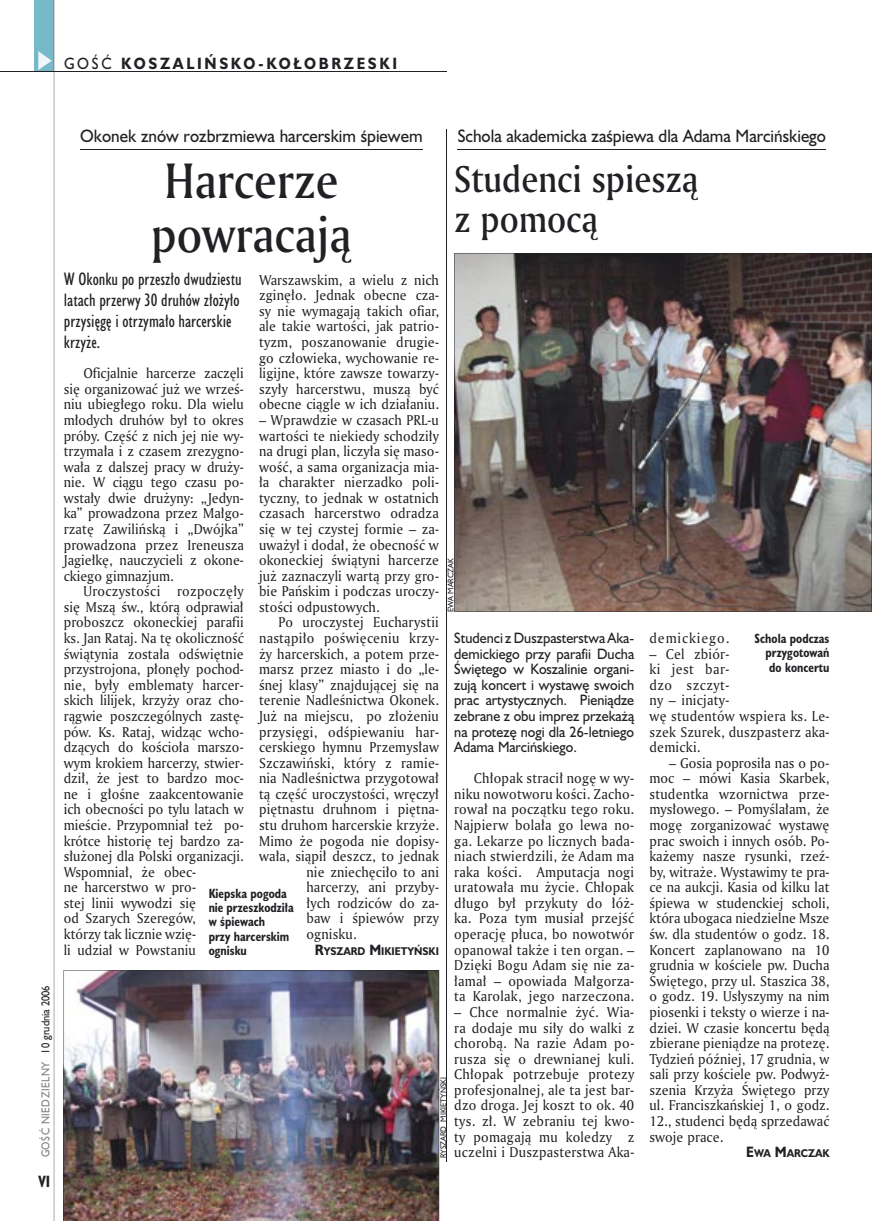
<style>
.page{position:relative;width:872px;height:1221px;background:#fff}
.page>*{position:absolute;margin:0;border:0;box-sizing:border-box;transform-origin:0 0}
.t1{font:48px/54px "Amerigo Md PL";color:#212125;scale:.9 1}
.t2{font:36px/40.5px "Amerigo Md PL";color:#212125;scale:.9 1}
.t3{font:16.5px/21px "Humanst 521 Cn PL";color:#212125}
.t4{font:16.5px "Humanst 521 PL";color:#212125;scale:.94 1}
.t5{font:700 15px "Humanst 521 PL";letter-spacing:.2em;color:#212125;scale:.9 1}
.t6{font:700 15px "Humanst 521 Cn PL";color:#212125;scale:.94 1}
.t7{font:13.8px/15.6px "Amerigo PL";letter-spacing:.01em;color:#212125;text-align:justify;scale:.94 1}
.t8{font:13.8px/15.6px "Humanst 521 PL";color:#212125;text-align:justify;scale:.94 1}
.t9{font:13.8px "Amerigo PL";letter-spacing:.07em;color:#212125;scale:.94 1}
.t10{font:700 12.3px/14.4px "Humanst 521 Cn PL";color:#212125;text-align:justify;scale:.94 1}
.t11{font:10.5px "Humanst 521 PL";letter-spacing:.05em;color:#7f7e83;scale:.9 1}
.t12{font:700 10.35px "Humanst 521 PL";color:#212125;scale:.9 1}
.t13{font:7.5px "Humanst 521 PL";color:#212125;scale:.94 1}
.s1{font-weight:400}
.s2{color:#212125}
.s3{font-size:13.8px}
</style>
<div class="page">
<div style="left:35px;top:0;width:19px;height:72px;background:#76baca"></div>
<svg style="left:38px;top:51px;width:14px;height:19px"></svg>
<hr style="left:54px;top:0;width:1px;height:1220px;background:#212125">
<hr style="left:0;top:72px;width:447px;height:1px;background:#212125">
<hr style="left:80px;top:149px;width:342px;height:1px;background:#212125">
<img style="left:454px;top:253px;width:418px;height:359px">
<img style="left:64px;top:970px;width:375px;height:250px">
<hr style="left:458px;top:149px;width:368px;height:1px;background:#212125">
<hr style="left:446px;top:129px;width:1px;height:1032px;background:#212125">
<p class="t5" style="left:64px;top:53px;width:372px"><span class="s1">GOŚĆ</span> KOSZALIŃSKO-KOŁOBRZESKI</p>
<p class="t11" style="left:38px;top:1157px;width:193px;rotate:-90deg">GOŚĆ NIEDZIELNY <span class="s2">10 grudnia 2006</span></p>
<p class="t6" style="left:38px;top:1170px;width:14px">VI</p>
<p class="t4" style="left:80px;top:125px;width:366px">Okonek znów rozbrzmiewa harcerskim śpiewem</p>
<h1 class="t1" style="left:151px;top:153px;width:224px">Harcerze powracają</h1>
<p class="t4" style="left:458px;top:125px;width:393px">Schola akademicka zaśpiewa dla Adama Marcińskiego</p>
<h2 class="t2" style="left:454px;top:157px;width:273px">Studenci spieszą z pomocą</h2>
<p class="t3" style="left:64px;top:268px;width:179px">W Okonku po przeszło dwudziestu latach przerwy 30 druhów złożyło przysięgę i otrzymało harcerskie krzyże.</p>
<p class="t7" style="left:64px;top:365px;width:193px;text-indent:20px">Oficjalnie harcerze zaczęli się organizować już we wrześ&shy;niu ubiegłego roku. Dla wielu młodych druhów był to okres próby. Część z nich jej nie wy&shy;trzymała i z czasem zrezygno&shy;wała z dalszej pracy w druży&shy;nie. W ciągu tego czasu po&shy;wstały dwie drużyny: „Jedyn&shy;ka” prowadzona przez Małgo&shy;rzatę Zawilińską i „Dwójka” prowadzona przez Ireneusza Jagiełkę, nauczycieli z okone&shy;ckiego gimnazjum.</p>
<p class="t7" style="left:64px;top:583px;width:193px;text-align:left;text-indent:20px">Uroczystości rozpoczęły się Mszą św., którą odprawiał proboszcz okoneckiej parafii ks. Jan Rataj. Na tę okoliczność świątynia została odświętnie przystrojona, płonęły pochod&shy;nie, były emblematy harcer&shy;skich lilijek, krzyży oraz cho&shy;rągwie poszczególnych zastę&shy;pów. Ks. Rataj, widząc wcho&shy;dzących do kościoła marszo&shy;wym krokiem harcerzy, stwier&shy;dził, że jest to bardzo moc&shy;ne i głośne zaakcentowanie ich obecności po tylu latach w mieście. Przypomniał też po&shy;krótce historię tej bardzo za&shy;służonej dla Polski organizacji.<br>Wspomniał, że obec-<br>ne harcerstwo w pro-<br>stej linii wywodzi się<br>od Szarych Szeregów,<br>którzy tak licznie wzię-<br>li udział w Powstaniu</p>
<p class="t7" style="left:259px;top:271px;width:193px">Warszawskim, a wielu z nich zginęło. Jednak obecne cza&shy;sy nie wymagają takich ofiar, ale takie wartości, jak patrio&shy;tyzm, poszanowanie drugie&shy;go człowieka, wychowanie re&shy;ligijne, które zawsze towarzy&shy;szyły harcerstwu, muszą być obecne ciągle w ich działaniu.</p>
<p class="t7" style="left:259px;top:412px;width:193px">– Wprawdzie w czasach PRL-u wartości te niekiedy schodziły na drugi plan, liczyła się maso&shy;wość, a sama organizacja mia&shy;ła charakter nierzadko poli&shy;tyczny, to jednak w ostatnich czasach harcerstwo odradza się w tej czystej formie – za&shy;uważył i dodał, że obecność w okoneckiej świątyni harcerze już zaznaczyli wartą przy gro&shy;bie Pańskim i podczas uroczy&shy;stości odpustowych.</p>
<p class="t7" style="left:279px;top:614px;width:172px">Po uroczystej Eucharystii</p>
<p class="t7" style="left:259px;top:630px;width:193px">nastąpiło poświęceniu krzy-</p>
<p class="t7" style="left:259px;top:645px;width:193px">ży harcerskich, a potem prze-</p>
<p class="t7" style="left:259px;top:661px;width:193px">marsz przez miasto i do „le-</p>
<p class="t7" style="left:259px;top:676px;width:193px">śnej klasy” znajdującej się na</p>
<p class="t7" style="left:259px;top:692px;width:193px">terenie Nadleśnictwa Okonek.</p>
<p class="t7" style="left:259px;top:707px;width:193px">Już na miejscu, po złożeniu</p>
<p class="t7" style="left:259px;top:723px;width:193px">przysięgi, odśpiewaniu har-</p>
<p class="t7" style="left:259px;top:739px;width:193px">cerskiego hymnu Przemysław</p>
<p class="t7" style="left:259px;top:754px;width:193px">Szczawiński, który z ramie-</p>
<p class="t7" style="left:259px;top:770px;width:193px">nia Nadleśnictwa przygotował</p>
<p class="t7" style="left:259px;top:785px;width:193px">tą część uroczystości, wręczył</p>
<p class="t7" style="left:259px;top:801px;width:193px">piętnastu druhnom i piętna-</p>
<p class="t7" style="left:259px;top:816px;width:193px">stu druhom harcerskie krzyże.</p>
<p class="t7" style="left:259px;top:832px;width:193px">Mimo że pogoda nie dopisy-</p>
<p class="t7" style="left:259px;top:848px;width:193px">wała, siąpił deszcz, to jednak</p>
<p class="t7" style="left:306px;top:863px;width:142px">nie zniechęciło to ani</p>
<p class="t7" style="left:306px;top:879px;width:142px">harcerzy, ani przyby-</p>
<p class="t7" style="left:306px;top:894px;width:142px">łych rodziców do za-</p>
<p class="t7" style="left:306px;top:910px;width:142px">baw i śpiewów przy</p>
<p class="t7" style="left:306px;top:925px;width:55px">ognisku.</p>
<p class="t12" style="left:315px;top:943px;width:139px"><span class="s3">R</span>YSZARD <span class="s3">M</span>IKIETYŃSKI</p>
<p class="t13" style="left:445px;top:612px;width:59px;rotate:-90deg">EWA MARCZAK</p>
<p class="t8" style="left:454px;top:629px;width:193px">Studenci z Duszpasterstwa Aka&shy;demickiego przy parafii Ducha Świętego w Koszalinie organi&shy;zują koncert i wystawę swoich prac artystycznych. Pieniądze zebrane z obu imprez przekażą na protezę nogi dla 26-letniego Adama Marcińskiego.</p>
<p class="t7" style="left:454px;top:770px;width:193px;text-indent:20px">Chłopak stracił nogę w wy&shy;niku nowotworu kości. Zacho&shy;rował na początku tego roku.<br>Najpierw bolała go lewa no&shy;ga. Lekarze po licznych bada&shy;niach stwierdzili, że Adam ma raka kości. Amputacja nogi uratowała mu życie. Chłopak długo był przykuty do łóż&shy;ka. Poza tym musiał przejść operację płuca, bo nowotwór opanował także i ten organ. – Dzięki Bogu Adam się nie za&shy;łamał – opowiada Małgorza&shy;ta Karolak, jego narzeczona.</p>
<p class="t7" style="left:454px;top:1003px;width:193px">– Chce normalnie żyć. Wia&shy;ra dodaje mu siły do walki z chorobą. Na razie Adam po&shy;rusza się o drewnianej kuli.<br>Chłopak potrzebuje protezy profesjonalnej, ale ta jest bar&shy;dzo droga. Jej koszt to ok. 40 tys. zł. W zebraniu tej kwo&shy;ty pomagają mu koledzy z uczelni i Duszpasterstwa Aka-</p>
<p class="t10" style="left:209px;top:885px;width:92px;text-align:left">Kiepska pogoda nie przeszkodziła w śpiewach<br>przy harcerskim ognisku</p>
<p class="t13" style="left:438px;top:1157px;width:88px;rotate:-90deg">RYSZARD MIKIETYŃSKI</p>
<p class="t9" style="left:649px;top:629px;width:86px">demickiego.</p>
<p class="t7" style="left:649px;top:645px;width:193px;text-align:left">– Cel zbiór-<br>ki jest bar-<br>dzo szczyt-<br>ny – inicjaty-<br>wę studentów wspiera ks. Le&shy;szek Szurek, duszpasterz aka&shy;demicki.</p>
<p class="t7" style="left:649px;top:754px;width:193px;text-indent:20px">– Gosia poprosiła nas o po&shy;moc – mówi Kasia Skarbek, studentka wzornictwa prze&shy;mysłowego. – Pomyślałam, że mogę zorganizować wystawę prac swoich i innych osób. Po&shy;każemy nasze rysunki, rzeź&shy;by, witraże. Wystawimy te pra&shy;ce na aukcji. Kasia od kilku lat śpiewa w studenckiej scholi, która ubogaca niedzielne Msze św. dla studentów o godz. 18.<br>Koncert zaplanowano na 10 grudnia w kościele pw. Ducha Świętego, przy ul. Staszica 38, o godz. 19. Usłyszymy na nim piosenki i teksty o wierze i na&shy;dziei. W czasie koncertu będą zbierane pieniądze na protezę.<br>Tydzień później, 17 grudnia, w sali przy kościele pw. Podwyż&shy;szenia Krzyża Świętego przy ul. Franciszkańskiej 1, o godz.<br>12., studenci będą sprzedawać swoje prace.</p>
<p class="t12" style="left:746px;top:1146px;width:94px"><span class="s3">E</span>WA <span class="s3">M</span>ARCZAK</p>
<p class="t10" style="left:765px;top:630px;width:69px;text-indent:-11px">Schola podczas przygotowań do koncertu</p>
</div>
